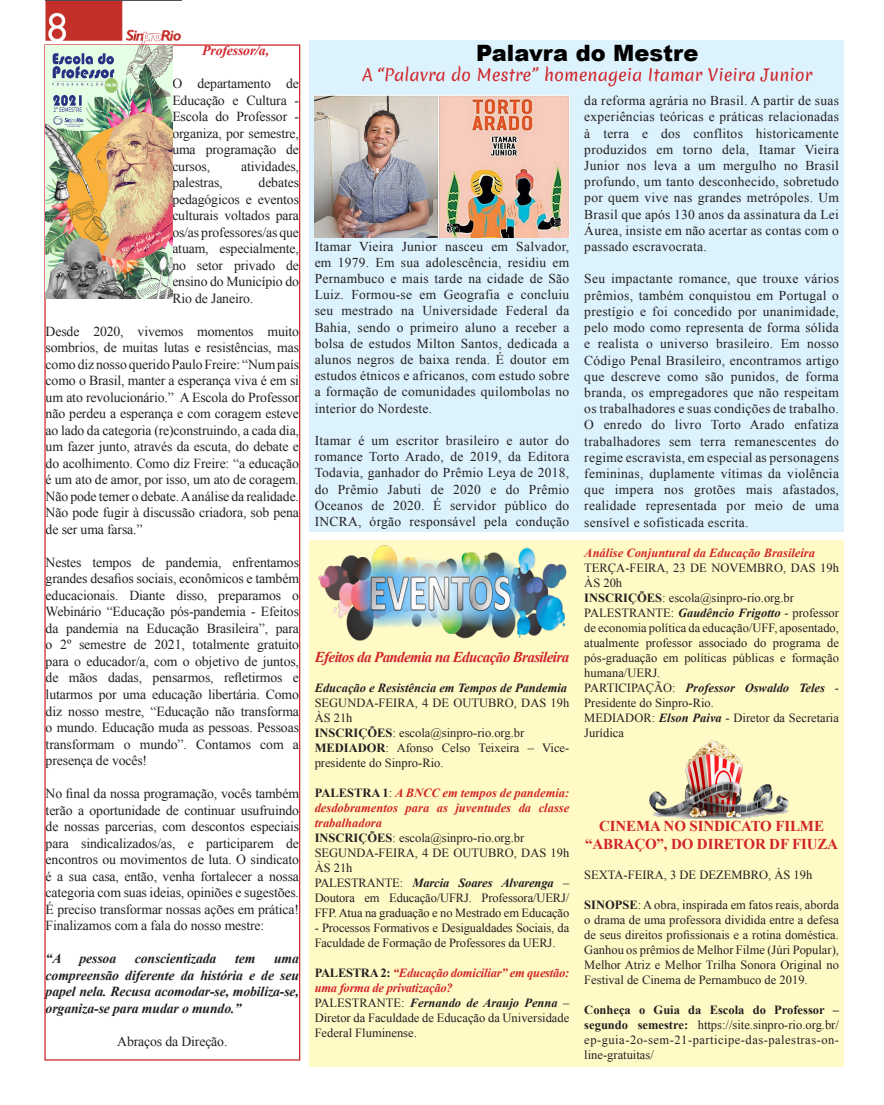
<style>
.page{position:relative;width:884px;height:1105px;background:#fff}
.page>*{position:absolute;margin:0;border:0;box-sizing:border-box;transform-origin:0 0}
.t1{font:900 22.5px "Arial";color:#000}
.t2{font:16.25px "Merienda Regular 0 wt";color:#d1232a}
.t3{font:700 15px/18px "Times New Roman";letter-spacing:-.01em;color:#d1232a;text-align:center}
.t4{font:italic 700 15px "Times New Roman";letter-spacing:-.04em;color:#d1232a}
.t5{font:13.75px/16.5px "Times New Roman";letter-spacing:-.01em;color:#231f20;text-align:justify}
.t6{font:italic 700 13.75px/16.5px "Times New Roman";letter-spacing:-.01em;color:#231f20;text-align:justify}
.t7{font:italic 700 13.75px "Times New Roman";letter-spacing:-.01em;color:#d1232a}
.t8{font:13.5px/16.2px "Times New Roman";letter-spacing:.02em;color:#231f20;text-align:justify}
.t9{font:12.5px/15px "Times New Roman";color:#231f20}
.t10{font:italic 700 12.5px/15px "Times New Roman";color:#d1232a;text-align:justify}
.t11{font:italic 700 12.5px/15px "Times New Roman";letter-spacing:-.02em;color:#d1232a}
.t12{font:italic 700 12.5px "Times New Roman";color:#231f20}
.s1{font-weight:700}
.s2{font-style:normal;color:#231f20}
.s3{font-weight:400;font-style:normal;color:#231f20}
.s4{font-weight:700;font-style:italic}
</style>
<div class="page">
<div style="left:309px;top:41px;width:534px;height:490px;background:#dcf2fc"></div>
<div style="left:309px;top:540px;width:534px;height:527px;background:#fffac6"></div>
<img style="left:45px;top:0;width:136px;height:44px">
<img style="left:45px;top:46px;width:127px;height:252px">
<img style="left:318px;top:545px;width:249px;height:95px">
<img style="left:649px;top:740px;width:139px;height:78px">
<img style="left:314px;top:96px;width:255px;height:141px">
<p class="t7" style="left:202px;top:41px;width:68px">Professor/a,</p>
<p class="t5" style="left:172px;top:75px;width:128px">O departamento de Educação e Cultura - Escola do Professor - organiza, por semestre, uma programação de cursos,</p>
<p class="t5" style="left:241px;top:157px;width:59px">atividades,</p>
<p class="t5" style="left:172px;top:174px;width:128px;text-indent:86px">debates pedagógicos e eventos culturais voltados para os/as professores/as que atuam, especialmente, no setor privado de ensino do Município do Rio de Janeiro.</p>
<p class="t5" style="left:46px;top:322px;width:255px">Desde 2020, vivemos momentos muito sombrios, de muitas lutas e resistências, mas como diz nosso querido Paulo Freire: “Num país como o Brasil, manter a esperança viva é em si um ato revolucionário.” A Escola do Professor não perdeu a esperança e com coragem esteve ao lado da categoria (re)construindo, a cada dia, um fazer junto, através da escuta, do debate e do acolhimento. Como diz Freire: “a educação é um ato de amor, por isso, um ato de coragem.<br>Não pode temer o debate. A análise da realidade.<br>Não pode fugir à discussão criadora, sob pena de ser uma farsa.”</p>
<p class="t5" style="left:46px;top:553px;width:255px">Nestes tempos de pandemia, enfrentamos grandes desafios sociais, econômicos e também educacionais. Diante disso, preparamos o Webinário “Educação pós-pandemia - Efeitos da pandemia na Educação Brasileira”, para o 2º semestre de 2021, totalmente gratuito para o educador/a, com o objetivo de juntos, de mãos dadas, pensarmos, refletirmos e lutarmos por uma educação libertária. Como diz nosso mestre, “Educação não transforma o mundo. Educação muda as pessoas. Pessoas transformam o mundo”. Contamos com a presença de vocês!</p>
<p class="t5" style="left:46px;top:784px;width:255px">No final da nossa programação, vocês também terão a oportunidade de continuar usufruindo de nossas parcerias, com descontos especiais para sindicalizados/as, e participarem de encontros ou movimentos de luta. O sindicato é a sua casa, então, venha fortalecer a nossa categoria com suas ideias, opiniões e sugestões.<br>É preciso transformar nossas ações em prática!<br>Finalizamos com a fala do nosso mestre:</p>
<p class="t6" style="left:46px;top:949px;width:17px">“A</p>
<p class="t6" style="left:79px;top:949px;width:38px">pessoa</p>
<p class="t6" style="left:135px;top:949px;width:83px">conscientizada</p>
<p class="t6" style="left:235px;top:949px;width:22px">tem</p>
<p class="t5" style="left:172px;top:174px;width:52px">palestras,</p>
<p class="t6" style="left:46px;top:949px;width:255px;text-indent:228px">uma compreensão diferente da história e de seu papel nela. Recusa acomodar-se, mobiliza-se, organiza-se para mudar o mundo.”</p>
<p class="t5" style="left:117px;top:1032px;width:112px">Abraços da Direção.</p>
<p class="t1" style="left:476px;top:37px;width:224px">Palavra do Mestre</p>
<p class="t2" style="left:362px;top:63px;width:451px">A “Palavra do Mestre” homenageia Itamar Vieira Junior</p>
<p class="t8" style="left:314px;top:237px;width:256px">Itamar Vieira Junior nasceu em Salvador, em 1979. Em sua adolescência, residiu em Pernambuco e mais tarde na cidade de São Luiz. Formou-se em Geografia e concluiu seu mestrado na Universidade Federal da Bahia, sendo o primeiro aluno a receber a bolsa de estudos Milton Santos, dedicada a alunos negros de baixa renda. É doutor em estudos étnicos e africanos, com estudo sobre a formação de comunidades quilombolas no interior do Nordeste.</p>
<p class="t8" style="left:314px;top:432px;width:256px">Itamar é um escritor brasileiro e autor do romance Torto Arado, de 2019, da Editora Todavia, ganhador do Prêmio Leya de 2018, do Prêmio Jabuti de 2020 e do Prêmio Oceanos de 2020. É servidor público do INCRA, órgão responsável pela condução</p>
<p class="t4" style="left:315px;top:646px;width:256px">Efeitos da Pandemia na Educação Brasileira</p>
<p class="t12" style="left:314px;top:679px;width:254px">Educação e Resistência em Tempos de Pandemia</p>
<p class="t9" style="left:314px;top:695px;width:256px">SEGUNDA-FEIRA, 4 DE OUTUBRO, DAS 19h<br>ÀS 21h</p>
<p class="t9" style="left:314px;top:725px;width:211px"><span class="s1">INSCRIÇÕES</span>: escola@sinpro-rio.org.br</p>
<p class="t9" style="left:314px;top:740px;width:256px"><span class="s1">MEDIADOR</span>: Afonso Celso Teixeira – Vice&shy;presidente do Sinpro-Rio.</p>
<p class="t10" style="left:314px;top:784px;width:256px"><span class="s2">PALESTRA 1</span><span class="s3">:</span> A BNCC em tempos de pandemia: desdobramentos para as juventudes da classe trabalhadora</p>
<p class="t9" style="left:314px;top:830px;width:211px"><span class="s1">INSCRIÇÕES</span>: escola@sinpro-rio.org.br</p>
<p class="t9" style="left:314px;top:845px;width:256px">SEGUNDA-FEIRA, 4 DE OUTUBRO, DAS 19h<br>ÀS 21h</p>
<p class="t9" style="left:314px;top:875px;width:256px;text-align:justify">PALESTRANTE: <span class="s4">Marcia Soares Alvarenga</span> – Doutora em Educação/UFRJ. Professora/UERJ/ FFP. Atua na graduação e no Mestrado em Educação</p>
<p class="t9" style="left:314px;top:920px;width:256px">- Processos Formativos e Desigualdades Sociais, da<br>Faculdade de Formação de Professores da UERJ.</p>
<p class="t11" style="left:314px;top:964px;width:256px"><span class="s2">PALESTRA 2:</span> “Educação domiciliar” em questão: uma forma de privatização?</p>
<p class="t9" style="left:314px;top:995px;width:256px;text-align:justify">PALESTRANTE: <span class="s4">Fernando de Araujo Penna</span> – Diretor da Faculdade de Educação da Universidade Federal Fluminense.</p>
<p class="t8" style="left:584px;top:92px;width:256px">da reforma agrária no Brasil. A partir de suas experiências teóricas e práticas relacionadas à terra e dos conflitos historicamente produzidos em torno dela, Itamar Vieira Junior nos leva a um mergulho no Brasil profundo, um tanto desconhecido, sobretudo por quem vive nas grandes metrópoles. Um Brasil que após 130 anos da assinatura da Lei Áurea, insiste em não acertar as contas com o passado escravocrata.</p>
<p class="t8" style="left:584px;top:270px;width:256px">Seu impactante romance, que trouxe vários prêmios, também conquistou em Portugal o prestígio e foi concedido por unanimidade, pelo modo como representa de forma sólida e realista o universo brasileiro. Em nosso Código Penal Brasileiro, encontramos artigo que descreve como são punidos, de forma branda, os empregadores que não respeitam os trabalhadores e suas condições de trabalho.</p>
<p class="t8" style="left:584px;top:416px;width:256px">O enredo do livro Torto Arado enfatiza trabalhadores sem terra remanescentes do regime escravista, em especial as personagens femininas, duplamente vítimas da violência que impera nos grotões mais afastados, realidade representada por meio de uma sensível e sofisticada escrita.</p>
<p class="t10" style="left:584px;top:544px;width:232px">Análise Conjuntural da Educação Brasileira</p>
<p class="t9" style="left:584px;top:559px;width:256px">TERÇA-FEIRA, 23 DE NOVEMBRO, DAS 19h<br>ÀS 20h</p>
<p class="t9" style="left:584px;top:589px;width:211px"><span class="s1">INSCRIÇÕES</span>: escola@sinpro-rio.org.br</p>
<p class="t9" style="left:584px;top:604px;width:256px;text-align:justify">PALESTRANTE: <span class="s4">Gaudêncio Frigotto</span> - professor de economia política da educação/UFF, aposentado, atualmente professor associado do programa de pós-graduação em políticas públicas e formação humana/UERJ.</p>
<p class="t9" style="left:584px;top:679px;width:256px">PARTICIPAÇÃO: <span class="s4">Professor Oswaldo Teles</span> -<br>Presidente do Sinpro-Rio.</p>
<p class="t9" style="left:584px;top:709px;width:256px">MEDIADOR: <span class="s4">Elson Paiva</span> - Diretor da Secretaria<br>Jurídica</p>
<p class="t3" style="left:585px;top:816px;width:254px">CINEMA NO SINDICATO FILME “ABRAÇO”, DO DIRETOR DF FIUZA</p>
<p class="t9" style="left:584px;top:866px;width:229px">SEXTA-FEIRA, 3 DE DEZEMBRO, ÀS 19h</p>
<p class="t9" style="left:584px;top:896px;width:256px;text-align:justify"><span class="s1">SINOPSE</span>: A obra, inspirada em fatos reais, aborda o drama de uma professora dividida entre a defesa de seus direitos profissionais e a rotina doméstica.<br>Ganhou os prêmios de Melhor Filme (Júri Popular), Melhor Atriz e Melhor Trilha Sonora Original no Festival de Cinema de Pernambuco de 2019.</p>
<p class="t9" style="left:584px;top:1001px;width:256px;text-align:justify"><span class="s1">Conheça o Guia da Escola do Professor – segundo semestre:</span> https://site.sinpro-rio.org.br/ ep-guia-2o-sem-21-participe-das-palestras-on&shy;line-gratuitas/</p>
</div>
